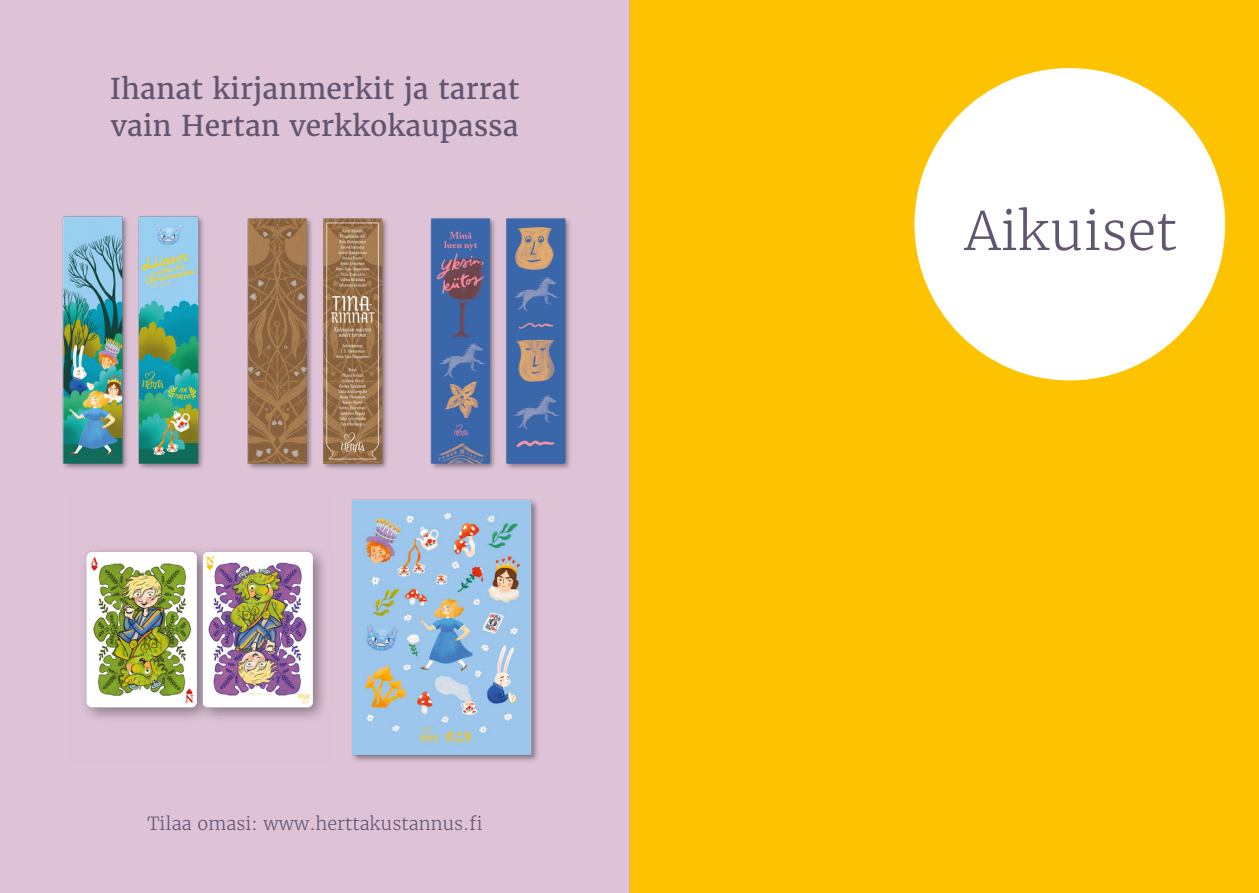
<style>
.page{position:relative;width:1259px;height:893px;background:#fff}
.page>*{position:absolute;margin:0;border:0;box-sizing:border-box;transform-origin:0 0}
.t1{font:300 52.5px "Merriweather";color:#625571}
.t2{font:28.5px/37.5px "Merriweather";color:#625571}
.t3{font:300 18px "Merriweather";color:#625571}
</style>
<div class="page">
<div style="left:629px;top:0;width:630px;height:893px;background:#fdc300"></div>
<div style="left:914px;top:68px;width:311px;height:312px;background:#fff;border-radius:50%"></div>
<div style="left:0;top:0;width:629px;height:893px;background:#dec3d7"></div>
<img style="left:352px;top:499px;width:186px;height:262px">
<img style="left:62px;top:216px;width:508px;height:253px">
<img style="left:84px;top:549px;width:240px;height:170px">
<p class="t2" style="left:110px;top:70px;width:411px">Ihanat kirjanmerkit ja tarrat vain Hertan verkkokaupassa</p>
<p class="t3" style="left:147px;top:813px;width:337px">Tilaa omasi: www.herttakustannus.fi</p>
<h1 class="t1" style="left:964px;top:198px;width:214px">Aikuiset</h1>
</div>
